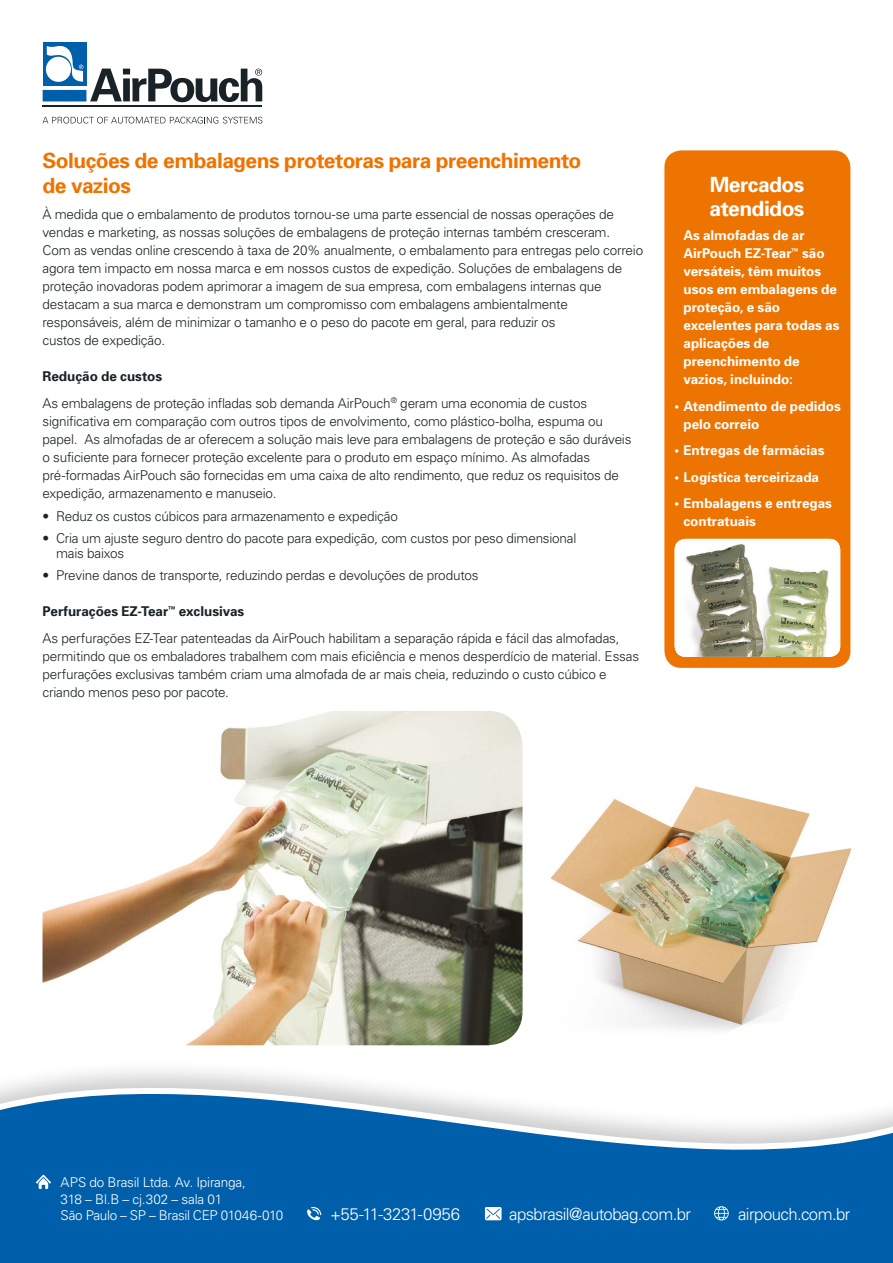
<style>
.page{position:relative;width:893px;height:1263px;background:#fff}
.page>*{position:absolute;margin:0;border:0;box-sizing:border-box;transform-origin:0 0}
.t1{font:700 21px/25.2px "Univers";letter-spacing:-.025em;color:#ee7402}
.t2{font:700 21px/24px "Univers";letter-spacing:-.025em;color:#fff}
.t3{font:300 16.8px "Univers";letter-spacing:-.035em;color:#fff}
.t4{font:300 13.5px/18px "Univers";letter-spacing:-.015em;color:#192226}
.t5{font:700 13.5px/18px "Univers";color:#fff}
.t6{font:300 13.5px/16.5px "Univers";letter-spacing:-.02em;color:#fff}
.s1{font-weight:700}
</style>
<div class="page">
<img style="left:550px;top:785px;width:302px;height:244px">
<img style="left:43px;top:711px;width:480px;height:318px">
<div style="left:664px;top:150px;width:186px;height:518px;background:#ee7402;border-radius:17px"></div>
<img style="left:675px;top:539px;width:165px;height:118px">
<hr style="left:43px;top:106px;width:219px;height:1px;background:#192226">
<svg style="left:43px;top:43px;width:219px;height:59px"></svg>
<svg style="left:43px;top:117px;width:219px;height:7px"></svg>
<div style="left:0;top:1029px;width:893px;height:234px;background:#000;opacity:.2"></div>
<svg style="left:0;top:1040px;width:893px;height:223px"></svg>
<svg style="left:307px;top:1207px;width:14px;height:14px"></svg>
<svg style="left:485px;top:1207px;width:17px;height:13px"></svg>
<svg style="left:36px;top:1174px;width:15px;height:15px"></svg>
<svg style="left:714px;top:1206px;width:15px;height:14px"></svg>
<h1 class="t1" style="left:43px;top:147px;width:540px">Soluções de embalagens protetoras para preenchimento de vazios</h1>
<p class="t4" style="left:43px;top:206px;width:602px">À medida que o embalamento de produtos tornou-se uma parte essencial de nossas operações de vendas e marketing, as nossas soluções de embalagens de proteção internas também cresceram.<br>Com as vendas online crescendo à taxa de 20% anualmente, o embalamento para entregas pelo correio agora tem impacto em nossa marca e em nossos custos de expedição. Soluções de embalagens de proteção inovadoras podem aprimorar a imagem de sua empresa, com embalagens internas que destacam a sua marca e demonstram um compromisso com embalagens ambientalmente responsáveis, além de minimizar o tamanho e o peso do pacote em geral, para reduzir os<br>custos de expedição.</p>
<p class="t4" style="left:43px;top:363px;width:546px;line-height:26.5px"><span class="s1">Redução de custos<br></span>As embalagens de proteção infladas sob demanda AirPouch<sup>®</sup> geram uma economia de custos</p>
<p class="t4" style="left:43px;top:412px;width:590px">significativa em comparação com outros tipos de envolvimento, como plástico-bolha, espuma ou papel. As almofadas de ar oferecem a solução mais leve para embalagens de proteção e são duráveis o suficiente para fornecer proteção excelente para o produto em espaço mínimo. As almofadas pré-formadas AirPouch são fornecidas em uma caixa de alto rendimento, que reduz os requisitos de expedição, armazenamento e manuseio.</p>
<p class="t4" style="left:43px;top:507px;width:357px">• Reduz os custos cúbicos para armazenamento e expedição</p>
<p class="t4" style="left:56px;top:531px;width:522px;line-height:14.2px;text-indent:-14px">• Cria um ajuste seguro dentro do pacote para expedição, com custos por peso dimensional mais baixos</p>
<p class="t4" style="left:43px;top:567px;width:437px">• Previne danos de transporte, reduzindo perdas e devoluções de produtos</p>
<p class="t4" style="left:43px;top:598px;width:578px;line-height:26.5px"><span class="s1">Perfurações EZ-Tear</span><sup>™</sup> <span class="s1">exclusivas<br></span>As perfurações EZ-Tear patenteadas da AirPouch habilitam a separação rápida e fácil das almofadas,</p>
<p class="t4" style="left:43px;top:647px;width:598px">permitindo que os embaladores trabalhem com mais eficiência e menos desperdício de material. Essas perfurações exclusivas também criam uma almofada de ar mais cheia, reduzindo o custo cúbico e criando menos peso por pacote.</p>
<h1 class="t2" style="left:709px;top:172px;width:96px">Mercados atendidos</h1>
<p class="t5" style="left:683px;top:226px;width:158px">As almofadas de ar<br>AirPouch EZ-Tear<sup>™</sup> são versáteis, têm muitos usos em embalagens de proteção, e são excelentes para todas as aplicações de preenchimento de vazios, incluindo:</p>
<p class="t5" style="left:683px;top:397px;width:159px;text-indent:-9px">• Atendimento de pedidos pelo correio</p>
<p class="t5" style="left:674px;top:441px;width:151px">• Entregas de farmácias</p>
<p class="t5" style="left:674px;top:468px;width:146px">• Logística terceirizada</p>
<p class="t5" style="left:683px;top:494px;width:150px;text-indent:-9px">• Embalagens e entregas contratuais</p>
<p class="t6" style="left:61px;top:1174px;width:224px">APS do Brasil Ltda. Av. Ipiranga,<br>318 – Bl.B – cj.302 – sala 01<br>São Paulo – SP – Brasil CEP 01046-010</p>
<p class="t3" style="left:330px;top:1204px;width:132px">+55-11-3231-0956</p>
<p class="t3" style="left:509px;top:1204px;width:183px">apsbrasil@autobag.com.br</p>
<p class="t3" style="left:738px;top:1204px;width:114px">airpouch.com.br</p>
</div>
